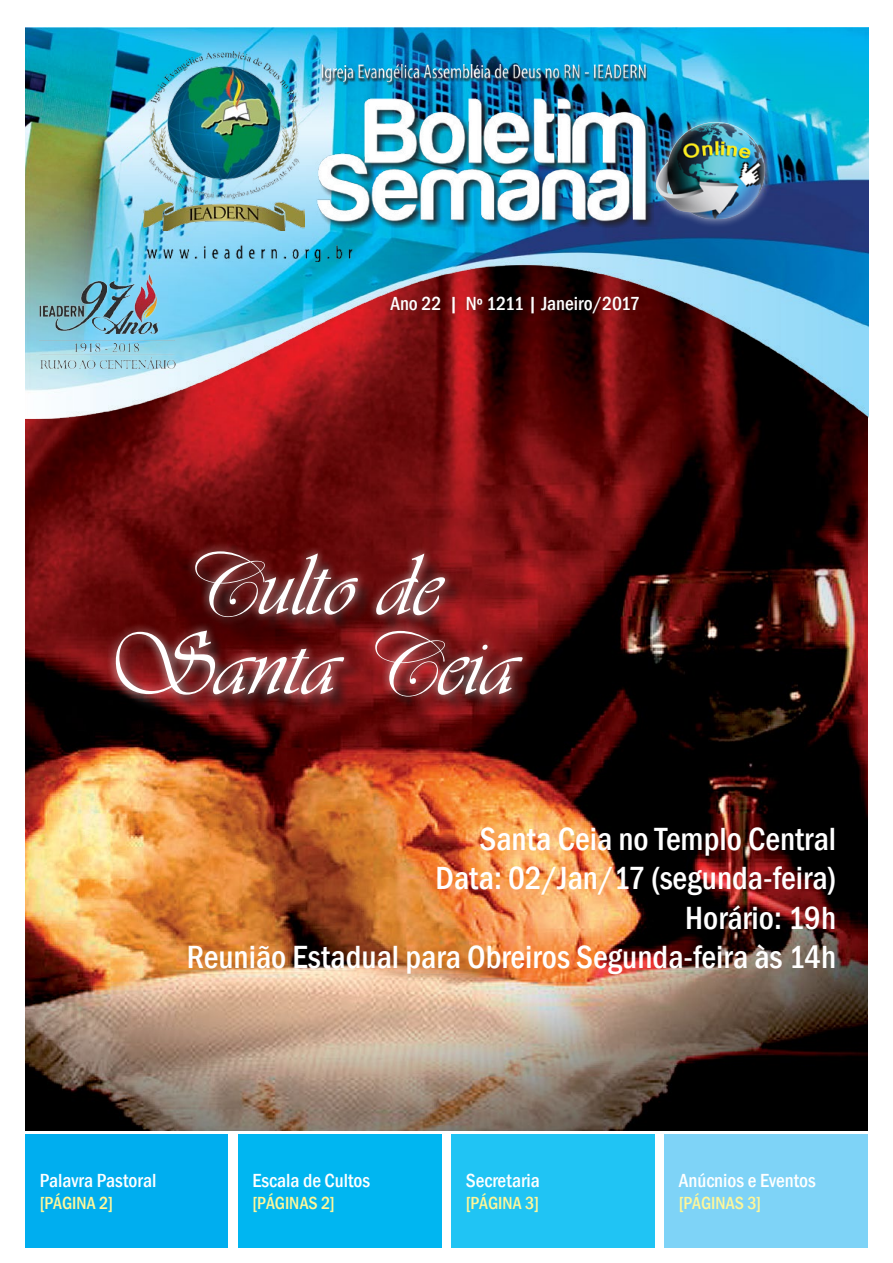
<style>
.page{position:relative;width:893px;height:1263px;background:#fff}
.page>*{position:absolute;margin:0;border:0;box-sizing:border-box;transform-origin:0 0}
.t1{font:91.5px/79.5px "Vivaldii";color:#fff;text-align:center}
.t2{font:500 condensed 33px/39.6px "Franklin Gothic";color:#fff;text-align:right}
.t3{font:500 condensed 19.5px "Franklin Gothic";color:#fff}
.t4{font:500 condensed 18px "Franklin Gothic";color:#fff799}
.s1{font-family:"Edwardian Script ITC"}
</style>
<div class="page">
<img style="left:25px;top:262px;width:842px;height:868px">
<div style="left:118px;top:553px;width:424px;height:162px;background:#231f20;opacity:.75"></div>
<div style="left:106px;top:541px;width:426px;height:165px;background:#fff;opacity:.75"></div>
<img style="left:26px;top:28px;width:842px;height:390px">
<div style="left:387px;top:296px;width:254px;height:21px;background:#231f20;opacity:.25"></div>
<div style="left:646px;top:113px;width:128px;height:115px;background:#fff;opacity:.75"></div>
<div style="left:567px;top:74px;width:217px;height:147px;background:#fff;opacity:.75"></div>
<img style="left:148px;top:65px;width:506px;height:197px">
<img style="left:144px;top:51px;width:161px;height:180px">
<img style="left:35px;top:264px;width:144px;height:113px">
<div style="left:25px;top:1134px;width:203px;height:114px;background:#00aeef"></div>
<div style="left:238px;top:1134px;width:204px;height:114px;background:#00b6f1"></div>
<div style="left:451px;top:1134px;width:203px;height:114px;background:#20c4f4"></div>
<div style="left:664px;top:1134px;width:203px;height:114px;background:#7ed3f7"></div>
<p class="t3" style="left:390px;top:291px;width:251px">Ano 22 | Nº 1211 | Janeiro/2017</p>
<h1 class="t1" style="left:104px;top:547px;width:413px"><span class="s1">C</span>ulto de<br>Santa <span class="s1">C</span>eia</h1>
<p class="t2" style="left:187px;top:818px;width:651px">Santa Ceia no Templo Central<br>Data: 02/Jan/17 (segunda-feira)<br>Horário: 19h<br>Reunião Estadual para Obreiros Segunda-feira às 14h</p>
<p class="t3" style="left:40px;top:1168px;width:118px">Palavra Pastoral</p>
<p class="t4" style="left:40px;top:1191px;width:75px">[PÁGINA 2]</p>
<p class="t3" style="left:253px;top:1168px;width:119px">Escala de Cultos</p>
<p class="t4" style="left:253px;top:1191px;width:84px">[PÁGINAS 2]</p>
<p class="t3" style="left:466px;top:1168px;width:75px">Secretaria</p>
<p class="t4" style="left:466px;top:1191px;width:75px">[PÁGINA 3]</p>
<p class="t3" style="left:679px;top:1168px;width:138px">Anúcnios e Eventos</p>
<p class="t4" style="left:679px;top:1191px;width:84px">[PÁGINAS 3]</p>
</div>
